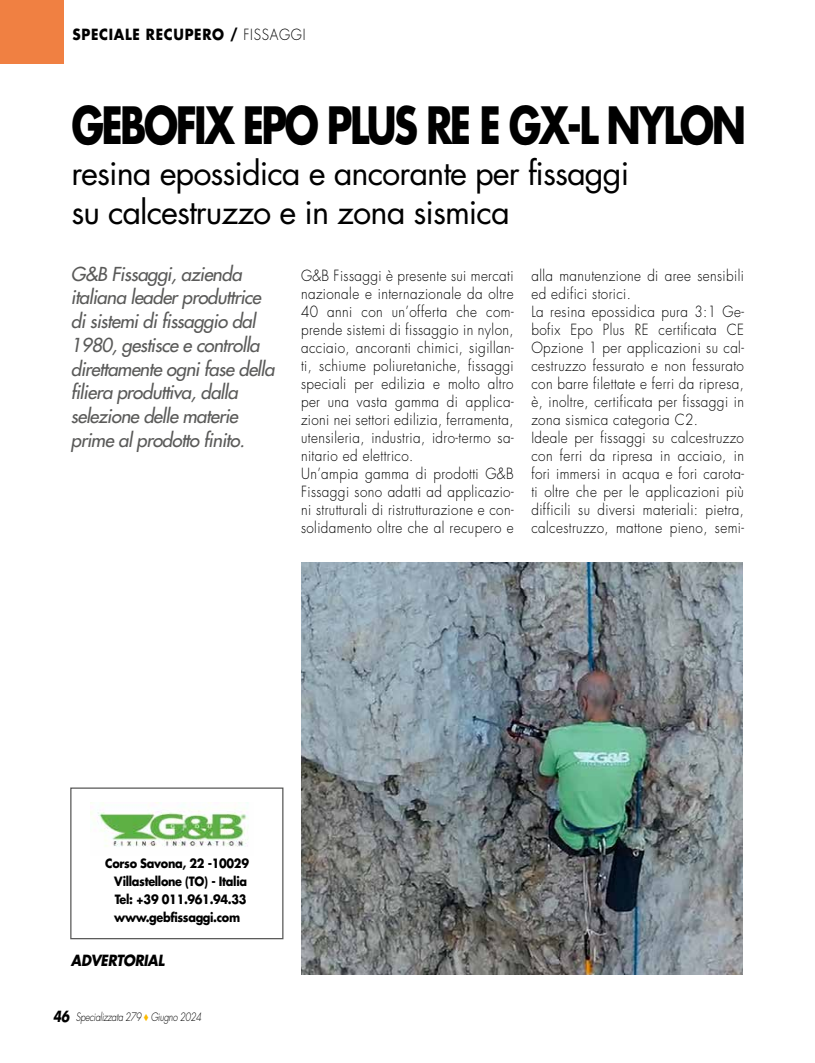
<style>
.page{position:relative;width:815px;height:1063px;background:#fff}
.page>*{position:absolute;margin:0;border:0;box-sizing:border-box;transform-origin:0 0}
.t1{font:700 50px "Futura Std";letter-spacing:-.07em;color:#000;scale:.78 1}
.t2{font:32.5px/38.8px "Futura Std";letter-spacing:-.03em;color:#000}
.t3{font:italic 500 18.75px/23.8px "Futura Std";letter-spacing:-.03em;color:#5a5a59}
.t4{font:300 15px/18px "Futura Std";letter-spacing:.03em;color:#000;scale:.9 1}
.t5{font:700 15px "Futura Std";letter-spacing:.05em;color:#000;scale:.9 1}
.t6{font:italic 700 15px "Futura Std";letter-spacing:-.03em;color:#000;scale:.9 1}
.t7{font:700 12.5px/18px "Futura Std";letter-spacing:-.03em;color:#000;text-align:center;scale:.9 1}
.t8{font:italic 300 11.25px "Futura Std";letter-spacing:-.03em;color:#000;scale:.8 1}
.s1{font-weight:300}
.s2{font-weight:700;font-size:15px}
.s3{color:#fbba00}
</style>
<div class="page">
<div style="left:0;top:0;width:64px;height:64px;background:#f08042"></div>
<div style="left:70px;top:787px;width:213px;height:152px;background:#fff;border:1px solid #575756"></div>
<img style="left:90px;top:803px;width:158px;height:44px">
<img style="left:301px;top:562px;width:441px;height:412px">
<p class="t5" style="left:73px;top:25px;width:260px">SPECIALE RECUPERO / <span class="s1">FISSAGGI</span></p>
<h1 class="t1" style="left:71px;top:92px;width:867px">GEBOFIX EPO PLUS RE E GX-L NYLON</h1>
<h2 class="t2" style="left:71px;top:154px;width:559px">resina epossidica e ancorante per fissaggi su calcestruzzo e in zona sismica</h2>
<p class="t3" style="left:71px;top:262px;width:205px">G&amp;B Fissaggi, azienda italiana leader produttrice di sistemi di fissaggio dal<br>1980, gestisce e controlla direttamente ogni fase della filiera produttiva, dalla selezione delle materie prime al prodotto finito.</p>
<p class="t4" style="left:301px;top:267px;width:238px">G&amp;B Fissaggi è presente sui mercati nazionale e internazionale da oltre 40 anni con un’offerta che com&shy;prende sistemi di fissaggio in nylon, acciaio, ancoranti chimici, sigillan&shy;ti, schiume poliuretaniche, fissaggi speciali per edilizia e molto altro per una vasta gamma di applica&shy;zioni nei settori edilizia, ferramenta, utensileria, industria, idro-termo sa&shy;nitario ed elettrico.<br>Un’ampia gamma di prodotti G&amp;B Fissaggi sono adatti ad applicazio&shy;ni strutturali di ristrutturazione e con&shy;solidamento oltre che al recupero e</p>
<p class="t4" style="left:531px;top:267px;width:238px">alla manutenzione di aree sensibili ed edifici storici.<br>La resina epossidica pura 3:1 Ge&shy;bofix Epo Plus RE certificata CE Opzione 1 per applicazioni su cal&shy;cestruzzo fessurato e non fessurato con barre filettate e ferri da ripresa, è, inoltre, certificata per fissaggi in zona sismica categoria C2.<br>Ideale per fissaggi su calcestruzzo con ferri da ripresa in acciaio, in fori immersi in acqua e fori carota&shy;ti oltre che per le applicazioni più difficili su diversi materiali: pietra, calcestruzzo, mattone pieno, semi-</p>
<p class="t7" style="left:105px;top:855px;width:161px">Corso Savona, 22 -10029<br>Villastellone (TO) - Italia<br>Tel: +39 011.961.94.33 www.gebfissaggi.com</p>
<p class="t6" style="left:71px;top:950px;width:105px">ADVERTORIAL</p>
<p class="t8" style="left:53px;top:1010px;width:187px"><span class="s2">46</span> Specializzata 279 <span class="s3">◆</span> Giugno 2024</p>
</div>
